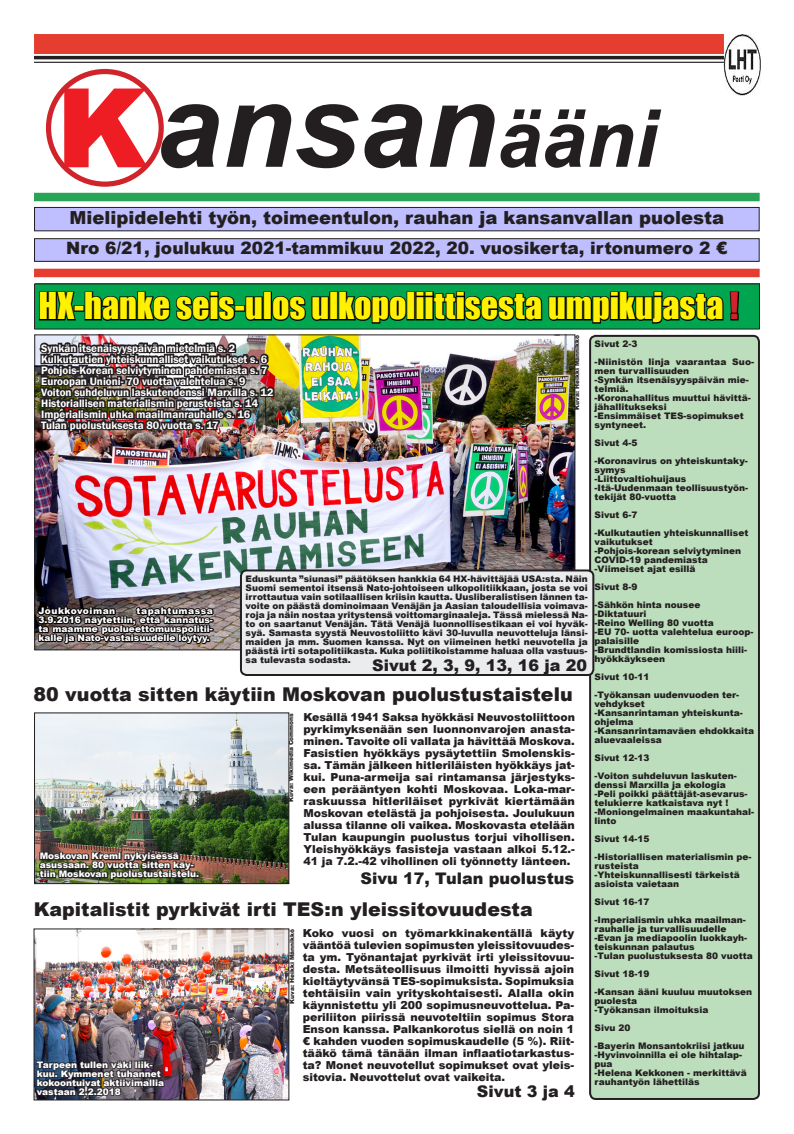
<style>
.page{position:relative;width:794px;height:1134px;background:#fff}
.page>*{position:absolute;margin:0;border:0;box-sizing:border-box;transform-origin:0 0}
.t1{font:italic 700 118px "Arial";color:#231f20}
.t2{font:34px "Impact";letter-spacing:-.005em;color:#fff101}
.t3{font:900 19px "Arial";color:#231f20}
.t4{font:900 18px "Arial";color:#231f20}
.t5{font:900 17px "Arial";color:#231f20}
.t6{font:900 16px "Arial";color:#231f20}
.t7{font:900 11px/12px "Arial";color:#231f20;text-align:justify}
.t8{font:600 11px/11px "Franklin Gothic";color:#fff}
.t9{font:900 9px/9px "Arial";color:#231f20}
.t10{font:900 9px/9px "Arial";color:#fff}
.t11{font:900 9px "Arial";letter-spacing:.055em;color:#fff}
.t12{font:900 6px "Arial";color:#231f20}
.s1{font-weight:900;font-style:normal;font-size:110px;color:#ee1d23}
.s2{font-size:80px}
.s3{color:#d1232a}
</style>
<div class="page">
<img style="left:724px;top:35px;width:37px;height:60px">
<div style="left:35px;top:284px;width:724px;height:45px;background:#00a54f"></div>
<div style="left:34px;top:283px;width:726px;height:47px;border:1px solid #231f20"></div>
<div style="left:590px;top:336px;width:169px;height:763px;background:#bddebd;border-radius:6px"></div>
<div style="left:589px;top:335px;width:171px;height:765px;border:2px solid #231f20;border-radius:6px"></div>
<svg style="left:39px;top:291px;width:37px;height:30px"></svg>
<div style="left:74px;top:305px;width:10px;height:7px;border:2px solid #000"></div>
<svg style="left:83px;top:291px;width:152px;height:30px"></svg>
<div style="left:234px;top:305px;width:11px;height:7px;border:2px solid #000"></div>
<svg style="left:244px;top:296px;width:20px;height:25px"></svg>
<div style="left:263px;top:292px;width:9px;height:28px;border:2px solid #000"></div>
<svg style="left:271px;top:295px;width:59px;height:26px"></svg>
<div style="left:329px;top:292px;width:9px;height:28px;border:2px solid #000"></div>
<svg style="left:337px;top:291px;width:71px;height:33px"></svg>
<div style="left:406px;top:292px;width:9px;height:28px;border:2px solid #000"></div>
<svg style="left:415px;top:291px;width:325px;height:33px"></svg>
<img style="left:36px;top:336px;width:537px;height:312px">
<svg style="left:36px;top:604px;width:180px;height:42px;background:#342e2d"></svg>
<div style="left:241px;top:570px;width:352px;height:105px;background:#ebecee;border-radius:6px"></div>
<div style="left:240px;top:569px;width:354px;height:107px;border:2px solid #231f20;border-radius:6px"></div>
<img style="left:36px;top:714px;width:251px;height:168px">
<div style="left:34px;top:712px;width:255px;height:172px;border:1px solid #231f20"></div>
<img style="left:37px;top:838px;width:163px;height:45px">
<img style="left:36px;top:930px;width:251px;height:168px">
<div style="left:34px;top:928px;width:255px;height:172px;border:1px solid #231f20"></div>
<svg style="left:35px;top:1059px;width:131px;height:39px;background:#37333d"></svg>
<img style="left:37px;top:339px;width:240px;height:99px">
<div style="left:34px;top:269px;width:725px;height:8px;background:#e53e30"></div>
<hr style="left:34px;top:56px;width:690px;height:3px;background:#231f20">
<hr style="left:34px;top:62px;width:690px;height:1px;background:#231f20">
<div style="left:34px;top:34px;width:690px;height:20px;background:#e53e30"></div>
<div style="left:35px;top:207px;width:724px;height:24px;background:#bfbfff"></div>
<div style="left:34px;top:207px;width:725px;height:24px;border:1px solid #231f20"></div>
<div style="left:35px;top:239px;width:724px;height:22px;background:#bfbfff"></div>
<div style="left:34px;top:238px;width:725px;height:24px;border:1px solid #231f20"></div>
<div style="left:34px;top:193px;width:725px;height:8px;background:#28a456"></div>
<div style="left:46px;top:69px;width:118px;height:118px;border:5px solid #d1232a;border-radius:50%"></div>
<h1 class="t1" style="left:56px;top:47px;width:602px"><span class="s1">K</span> ansan<span class="s2">ääni</span></h1>
<h3 class="t4" style="left:69px;top:205px;width:656px">Mielipidelehti työn, toimeentulon, rauhan ja kansanvallan puolesta</h3>
<h3 class="t5" style="left:66px;top:236px;width:662px">Nro 6/21, joulukuu 2021-tammikuu 2022, 20. vuosikerta, irtonumero 2 €</h3>
<h2 class="t2" style="left:39px;top:280px;width:701px">HX-hanke seis-ulos ulkopoliittisesta umpikujasta <span class="s3">!</span></h2>
<p class="t12" style="left:573px;top:410px;width:76px;rotate:-90deg">Kuva: Heikki Männikkö</p>
<p class="t9" style="left:594px;top:334px;width:161px;line-height:18px">Sivut 2-3<br>-Niinistön linja vaarantaa Suo-</p>
<p class="t9" style="left:594px;top:366px;width:158px">men turvallisuuden<br>-Synkän itsenäisyyspäivän mie&shy;telmiä.<br>-Koronahallitus muuttui hävittä&shy;jähallitukseksi<br>-Ensimmäiset TES-sopimukset syntyneet.</p>
<p class="t9" style="left:594px;top:433px;width:155px;line-height:18px">Sivut 4-5<br>-Koronavirus on yhteiskuntaky-</p>
<p class="t9" style="left:594px;top:465px;width:155px">symys<br>-Liittovaltiohuijaus -Itä-Uudenmaan teollisuustyön&shy;tekijät 80-vuotta</p>
<p class="t9" style="left:594px;top:505px;width:155px;line-height:18px">Sivut 6-7<br>-Kulkutautien yhteiskunnalliset</p>
<p class="t9" style="left:594px;top:537px;width:148px">vaikutukset<br>-Pohjois-korean selviytyminen<br>COVID-19 pandemiasta -Viimeiset ajat esillä</p>
<p class="t9" style="left:594px;top:577px;width:107px;line-height:18px">Sivut 8-9<br>-Sähkön hinta nousee</p>
<p class="t9" style="left:594px;top:609px;width:160px">-Diktatuuri<br>-Reino Welling 80 vuotta<br>-EU 70- uotta valehtelua euroop&shy;palaisille<br>-Brundtlandin komissiosta hiili&shy;hyökkäykseen</p>
<p class="t9" style="left:594px;top:667px;width:146px;line-height:18px">Sivut 10-11<br>-Työkansan uudenvuoden ter-</p>
<p class="t9" style="left:594px;top:699px;width:161px">vehdykset<br>-Kansanrintaman yhteiskunta&shy;ohjelma<br>-Kansanrintamaväen ehdokkaita aluevaaleissa</p>
<p class="t9" style="left:594px;top:748px;width:144px;line-height:18px">Sivut 12-13<br>-Voiton suhdeluvun laskuten-</p>
<p class="t9" style="left:594px;top:780px;width:161px">denssi Marxilla ja ekologia<br>-Peli poikki päättäjät-asevarus&shy;telukierre katkaistava nyt ! -Moniongelmainen maakuntahal&shy;linto</p>
<p class="t9" style="left:594px;top:829px;width:158px;line-height:18px">Sivut 14-15<br>-Historiallisen materialismin pe-</p>
<p class="t9" style="left:594px;top:861px;width:146px">rusteista<br>-Yhteiskunnallisesti tärkeistä asioista vaietaan</p>
<p class="t9" style="left:594px;top:892px;width:153px;line-height:18px">Sivut 16-17<br>-Imperialismin uhka maailman-</p>
<p class="t9" style="left:594px;top:924px;width:160px">rauhalle ja turvallisuudelle -Evan ja mediapoolin luokkayh&shy;teiskunnan palautus<br>-Tulan puolustuksesta 80 vuotta</p>
<p class="t9" style="left:594px;top:964px;width:159px;line-height:18px">Sivut 18-19<br>-Kansan ääni kuuluu muutoksen</p>
<p class="t9" style="left:594px;top:996px;width:115px">puolesta<br>-Työkansan ilmoituksia</p>
<p class="t9" style="left:594px;top:1018px;width:151px;line-height:18px">Sivu 20<br>-Bayerin Monsantokriisi jatkuu</p>
<p class="t9" style="left:594px;top:1050px;width:154px">-Hyvinvoinnilla ei ole hihtalap&shy;pua<br>-Helena Kekkonen - merkittävä rauhantyön lähettiläs</p>
<p class="t8" style="left:41px;top:343px;width:234px">Synkän itsenäisyyspäivän mietelmiä s. 2<br>Kulkutautien yhteiskunnalliset vaikutukset s. 6<br>Pohjois-Korean selviytyminen pahdemiasta s. 7<br>Euroopan Unioni- 70 vuotta valehtelua s. 9<br>Voiton suhdeluvun laskutendenssi Marxilla s. 12<br>Historiallisen materialismin perusteista s. 14<br>Imperialismin uhka maailmanrauhalle s. 16<br>Tulan puolustuksesta 80 vuotta s. 17</p>
<p class="t9" style="left:246px;top:574px;width:344px;text-align:justify">Eduskunta ”siunasi” päätöksen hankkia 64 HX-hävittäjää USA:sta. Näin Suomi sementoi itsensä Nato-johtoiseen ulkopolitiikkaan, josta se voi irrottautua vain sotilaallisen kriisin kautta. Uusliberalistisen lännen ta&shy;voite on päästä dominoimaan Venäjän ja Aasian taloudellisia voimava&shy;roja ja näin nostaa yritystensä voittomarginaaleja. Tässä mielessä Na&shy;to on saartanut Venäjän. Tätä Venäjä luonnollisestikaan ei voi hyväk&shy;syä. Samasta syystä Neuvostoliitto kävi 30-luvulla neuvotteluja länsi&shy;maiden ja mm. Suomen kanssa. Nyt on viimeinen hetki neuvotella ja päästä irti sotapolitiikasta. Kuka poliitikoistamme haluaa olla vastuus&shy;sa tulevasta sodasta.</p>
<h3 class="t6" style="left:372px;top:653px;width:217px">Sivut 2, 3, 9, 13, 16 ja 20</h3>
<p class="t11" style="left:38px;top:604px;width:78px">Joukkovoiman</p>
<p class="t10" style="left:38px;top:606px;width:176px;text-align:justify;text-indent:98px">tapahtumassa 3.9.2016 näytettiin, että kannatus&shy;ta maamme puolueettomuuspolitii&shy;kalle ja Nato-vastaisuudelle löytyy.</p>
<h3 class="t3" style="left:33px;top:681px;width:541px">80 vuotta sitten käytiin Moskovan puolustustaistelu</h3>
<p class="t7" style="left:303px;top:710px;width:273px">Kesällä 1941 Saksa hyökkäsi Neuvostoliittoon pyrkimyksenään sen luonnonvarojen anasta&shy;minen. Tavoite oli vallata ja hävittää Moskova.<br>Fasistien hyökkäys pysäytettiin Smolenskis&shy;sa. Tämän jälkeen hitleriläisten hyökkäys jat&shy;kui. Puna-armeija sai rintamansa järjestyks&shy;een perääntyen kohti Moskovaa. Loka-mar&shy;raskuussa hitleriläiset pyrkivät kiertämään Moskovan etelästä ja pohjoisesta. Joulukuun alussa tilanne oli vaikea. Moskovasta etelään Tulan kaupungin puolustus torjui vihollisen.<br>Yleishyökkäys fasisteja vastaan alkoi 5.12.- 41 ja 7.2.-42 vihollinen oli työnnetty länteen.</p>
<p class="t12" style="left:287px;top:802px;width:91px;rotate:-90deg">Kuva: Wikimedia Commons</p>
<p class="t10" style="left:40px;top:851px;width:161px">Moskovan Kreml nykyisessä asussaan. 80 vuotta sitten käy&shy;tiin Moskovan puolustustaistelu.</p>
<h3 class="t6" style="left:360px;top:866px;width:215px">Sivu 17, Tulan puolustus</h3>
<h3 class="t3" style="left:34px;top:895px;width:500px">Kapitalistit pyrkivät irti TES:n yleissitovuudesta</h3>
<p class="t7" style="left:303px;top:926px;width:273px">Koko vuosi on työmarkkinakentällä käyty vääntöä tulevien sopimusten yleissitovuudes&shy;ta ym. Työnantajat pyrkivät irti yleissitovuu&shy;desta. Metsäteollisuus ilmoitti hyvissä ajoin kieltäytyvänsä TES-sopimuksista. Sopimuksia tehtäisiin vain yrityskohtaisesti. Alalla okin käynnistettu yli 200 sopimusneuvottelua. Pa&shy;periliiton piirissä neuvoteltiin sopimus Stora Enson kanssa. Palkankorotus siellä on noin 1 € kahden vuoden sopimuskaudelle (5 %). Riit&shy;tääkö tämä tänään ilman inflaatiotarkastus&shy;ta? Monet neuvotellut sopimukset ovat yleis&shy;sitovia. Neuvottelut ovat vaikeita.</p>
<p class="t12" style="left:288px;top:1004px;width:76px;rotate:-90deg">Kuva: Heikki Männikkö</p>
<p class="t10" style="left:37px;top:1060px;width:129px">Tarpeen tullen väki liik&shy;kuu. Kymmenet tuhannet kokoontuivat aktiivimallia vastaan 2.2.2018</p>
<h3 class="t6" style="left:477px;top:1079px;width:99px">Sivut 3 ja 4</h3>
</div>
